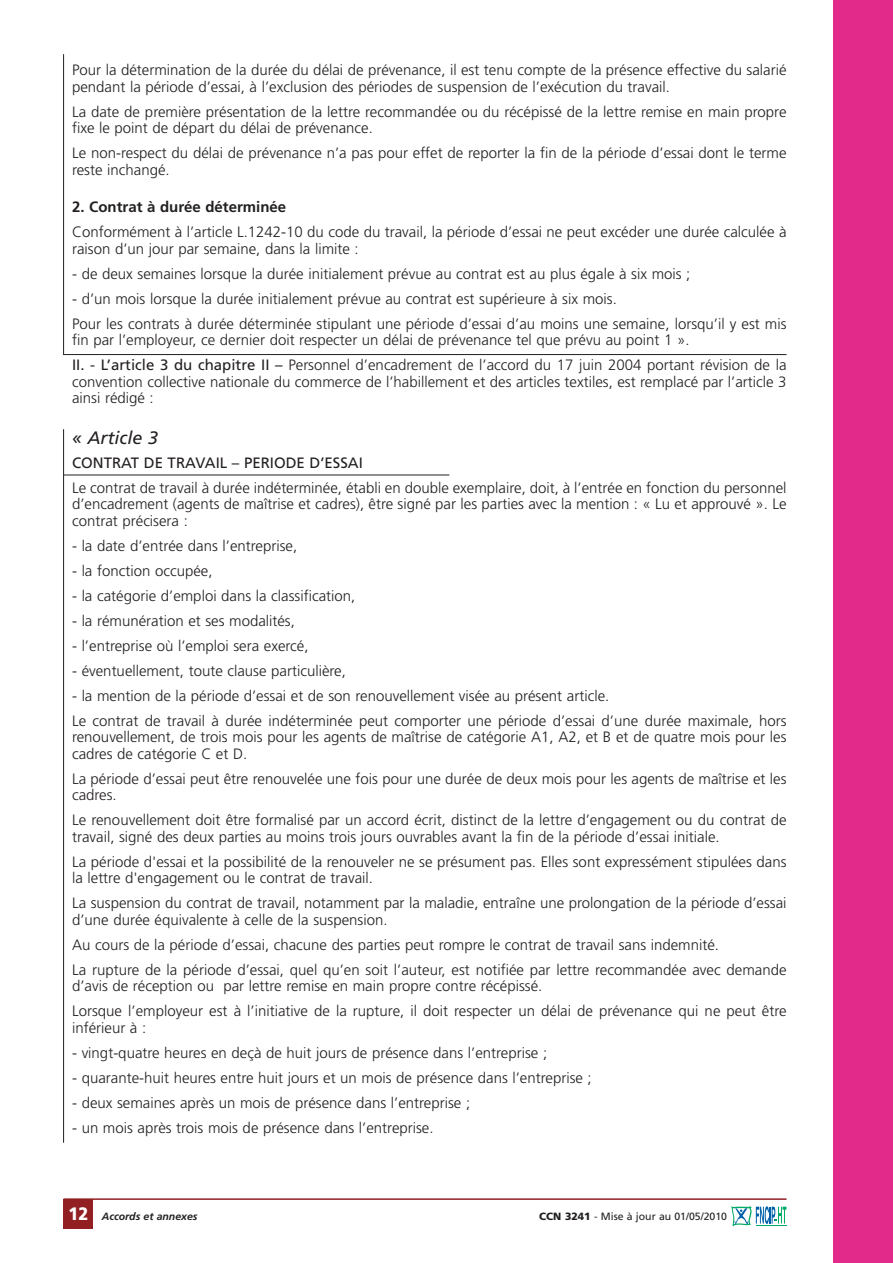
<style>
.page{position:relative;width:893px;height:1263px;background:#fff}
.page>*{position:absolute;margin:0;border:0;box-sizing:border-box;transform-origin:0 0}
.t1{font:italic 18px "Frutiger";color:#231f20}
.t2{font:300 15px/16.5px "Frutiger";color:#231f20}
.t3{font:15px "Frutiger";color:#231f20}
.t4{font:700 15px "Frutiger";color:#231f20}
.t5{font:10.5px "Frutiger";color:#231f20}
.t6{font:italic 700 10.5px "Frutiger";color:#231f20}
.s1{font-weight:400}
.s2{font-weight:900;font-style:normal;font-size:18px;color:#fff}
.s3{font-weight:900}
</style>
<div class="page">
<div style="left:833px;top:0;width:59px;height:1263px;background:#e22a8a"></div>
<div style="left:64px;top:1199px;width:29px;height:30px;background:#922023"></div>
<hr style="left:64px;top:1198px;width:722px;height:2px;background:#922023">
<svg style="left:731px;top:1206px;width:55px;height:20px"></svg>
<hr style="left:756px;top:1225px;width:30px;height:1px;background:#00ab66">
<hr style="left:63px;top:54px;width:1px;height:301px;background:#231f20">
<hr style="left:63px;top:429px;width:1px;height:714px;background:#231f20">
<hr style="left:64px;top:354px;width:722px;height:1px;background:#231f20">
<hr style="left:64px;top:475px;width:385px;height:1px;background:#231f20">
<p class="t2" style="left:72px;top:63px;width:716px">Pour la détermination de la durée du délai de prévenance, il est tenu compte de la présence effective du salarié pendant la période d’essai, à l’exclusion des périodes de suspension de l’exécution du travail.</p>
<p class="t2" style="left:72px;top:104px;width:716px">La date de première présentation de la lettre recommandée ou du récépissé de la lettre remise en main propre fixe le point de départ du délai de prévenance.</p>
<p class="t2" style="left:72px;top:146px;width:716px">Le non-respect du délai de prévenance n’a pas pour effet de reporter la fin de la période d’essai dont le terme reste inchangé.</p>
<p class="t4" style="left:72px;top:201px;width:216px">2. Contrat à durée déterminée</p>
<p class="t2" style="left:72px;top:225px;width:716px">Conformément à l’article L.1242-10 du code du travail, la période d’essai ne peut excéder une durée calculée à raison d’un jour par semaine, dans la limite :</p>
<p class="t2" style="left:72px;top:267px;width:620px">- de deux semaines lorsque la durée initialement prévue au contrat est au plus égale à six mois ;</p>
<p class="t2" style="left:72px;top:287px;width:716px;line-height:25px">- d’un mois lorsque la durée initialement prévue au contrat est supérieure à six mois.<br>Pour les contrats à durée déterminée stipulant une période d’essai d’au moins une semaine, lorsqu’il y est mis</p>
<p class="t2" style="left:72px;top:329px;width:716px;line-height:25px">fin par l’employeur, ce dernier doit respecter un délai de prévenance tel que prévu au point 1 ».<br><span class="s1">II. - L’article 3 du chapitre II –</span> Personnel d’encadrement de l’accord du 17 juin 2004 portant révision de la</p>
<p class="t2" style="left:72px;top:375px;width:716px">convention collective nationale du commerce de l’habillement et des articles textiles, est remplacé par l’article 3 ainsi rédigé :</p>
<p class="t1" style="left:72px;top:431px;width:88px">« Article 3</p>
<p class="t3" style="left:72px;top:457px;width:292px">CONTRAT DE TRAVAIL – PERIODE D’ESSAI</p>
<p class="t2" style="left:72px;top:481px;width:716px;text-align:justify">Le contrat de travail à durée indéterminée, établi en double exemplaire, doit, à l’entrée en fonction du personnel d’encadrement (agents de maîtrise et cadres), être signé par les parties avec la mention : « Lu et approuvé ». Le contrat précisera :</p>
<p class="t2" style="left:72px;top:539px;width:227px">- la date d’entrée dans l’entreprise,</p>
<p class="t2" style="left:72px;top:564px;width:142px">- la fonction occupée,</p>
<p class="t2" style="left:72px;top:589px;width:285px">- la catégorie d’emploi dans la classification,</p>
<p class="t2" style="left:72px;top:614px;width:224px">- la rémunération et ses modalités,</p>
<p class="t2" style="left:72px;top:639px;width:238px">- l’entreprise où l’emploi sera exercé,</p>
<p class="t2" style="left:72px;top:664px;width:275px">- éventuellement, toute clause particulière,</p>
<p class="t2" style="left:72px;top:684px;width:716px;line-height:25px">- la mention de la période d’essai et de son renouvellement visée au présent article.<br>Le contrat de travail à durée indéterminée peut comporter une période d’essai d’une durée maximale, hors</p>
<p class="t2" style="left:72px;top:730px;width:716px">renouvellement, de trois mois pour les agents de maîtrise de catégorie A1, A2, et B et de quatre mois pour les cadres de catégorie C et D.</p>
<p class="t2" style="left:72px;top:772px;width:716px">La période d’essai peut être renouvelée une fois pour une durée de deux mois pour les agents de maîtrise et les cadres.</p>
<p class="t2" style="left:72px;top:813px;width:716px">Le renouvellement doit être formalisé par un accord écrit, distinct de la lettre d’engagement ou du contrat de travail, signé des deux parties au moins trois jours ouvrables avant la fin de la période d’essai initiale.</p>
<p class="t2" style="left:72px;top:855px;width:716px">La période d'essai et la possibilité de la renouveler ne se présument pas. Elles sont expressément stipulées dans la lettre d'engagement ou le contrat de travail.</p>
<p class="t2" style="left:72px;top:896px;width:716px">La suspension du contrat de travail, notamment par la maladie, entraîne une prolongation de la période d’essai d’une durée équivalente à celle de la suspension.</p>
<p class="t2" style="left:72px;top:933px;width:716px;line-height:25px">Au cours de la période d’essai, chacune des parties peut rompre le contrat de travail sans indemnité.<br>La rupture de la période d’essai, quel qu’en soit l’auteur, est notifiée par lettre recommandée avec demande</p>
<p class="t2" style="left:72px;top:975px;width:716px;line-height:25px">d’avis de réception ou par lettre remise en main propre contre récépissé.<br>Lorsque l’employeur est à l’initiative de la rupture, il doit respecter un délai de prévenance qui ne peut être</p>
<p class="t2" style="left:72px;top:1021px;width:76px">inférieur à :</p>
<p class="t2" style="left:72px;top:1046px;width:476px">- vingt-quatre heures en deçà de huit jours de présence dans l’entreprise ;</p>
<p class="t2" style="left:72px;top:1071px;width:521px">- quarante-huit heures entre huit jours et un mois de présence dans l’entreprise ;</p>
<p class="t2" style="left:72px;top:1096px;width:400px">- deux semaines après un mois de présence dans l’entreprise ;</p>
<p class="t2" style="left:72px;top:1121px;width:363px">- un mois après trois mois de présence dans l’entreprise.</p>
<p class="t6" style="left:69px;top:1212px;width:130px"><span class="s2">12</span> Accords et annexes</p>
<p class="t5" style="left:539px;top:1212px;width:189px"><span class="s3">CCN 3241</span> - Mise à jour au 01/05/2010</p>
</div>
